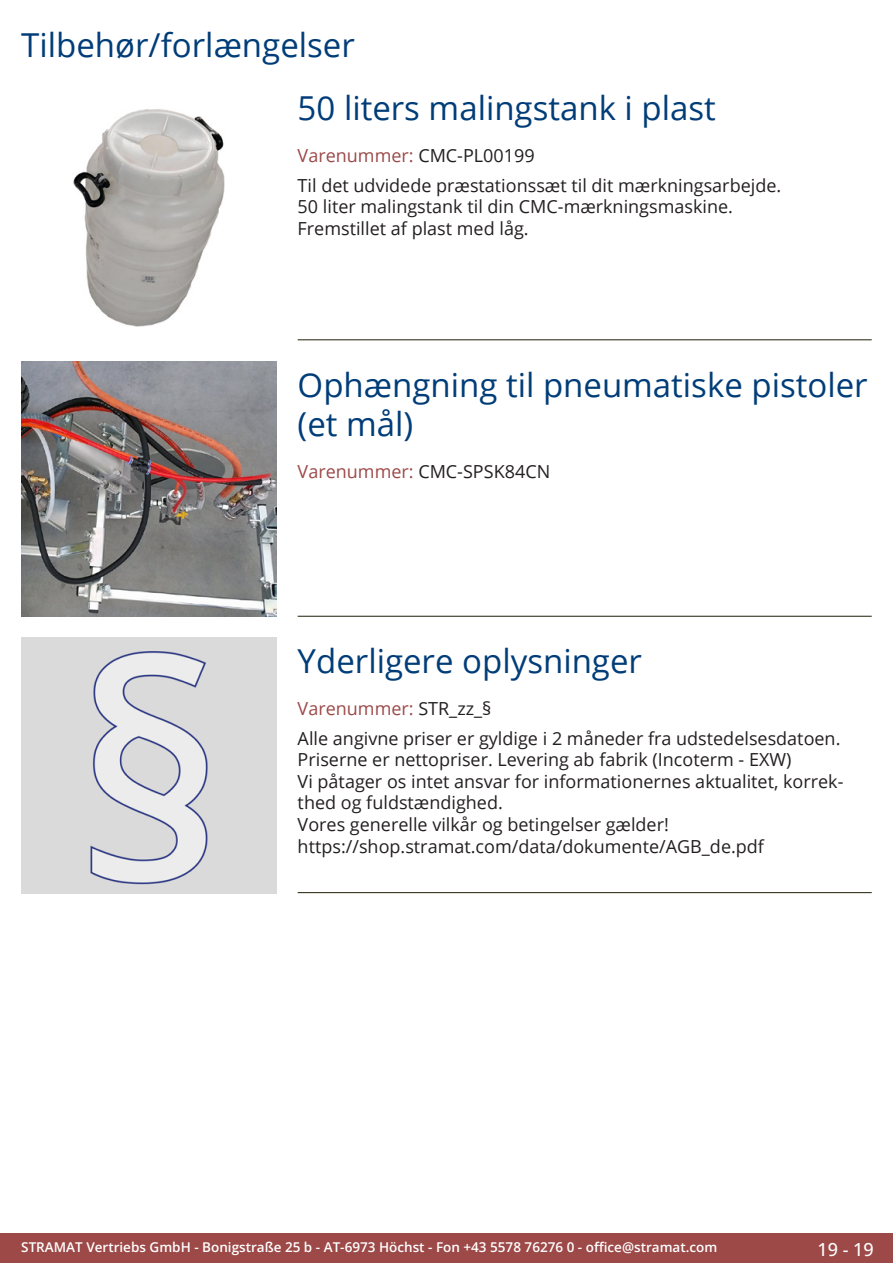
<style>
.page{position:relative;width:893px;height:1263px;background:#fff}
.page>*{position:absolute;margin:0;border:0;box-sizing:border-box;transform-origin:0 0}
.Produkttitel{font:33px/39.6px "Open Sans";color:#003d78}
.RastTitel{font:33px "Open Sans";color:#003d78}
.Beschreibung_Text{font:18px/21.6px "Open Sans";color:#231f20}
.TechDaten_Überschrif{font:18px "Open Sans";color:#9c4948}
.TechDaten_Überschrif-2{font:18px "Open Sans";color:#231f20}
.t1{font:500 18px "Open Sans";color:#fff}
.t2{font:600 13.5px "Open Sans";color:#fff}
.s1{color:#231f20}
.s2{color:#9c4948}
</style>
<div class="page">
<div style="left:0;top:1233px;width:893px;height:30px;background:#9c4948"></div>
<hr style="left:298px;top:340px;width:574px;height:1px;background:#201d08">
<hr style="left:298px;top:616px;width:574px;height:1px;background:#201d08">
<hr style="left:298px;top:892px;width:574px;height:1px;background:#201d08">
<img style="left:73px;top:109px;width:152px;height:218px">
<img style="left:21px;top:361px;width:255px;height:256px">
<img style="left:21px;top:638px;width:255px;height:255px">
<p class="RastTitel" style="left:21px;top:22px;width:335px">Tilbehør/forlængelser</p>
<p class="Produkttitel" style="left:298px;top:88px;width:420px">50 liters malingstank i plast</p>
<p class="TechDaten_Überschrif" style="left:298px;top:143px;width:239px">Varenummer: <span class="s1">CMC-PL00199</span></p>
<p class="Beschreibung_Text" style="left:298px;top:174px;width:485px">Til det udvidede præstationssæt til dit mærkningsarbejde.<br>50 liter malingstank til din CMC-mærkningsmaskine.<br>Fremstillet af plast med låg.</p>
<p class="Produkttitel" style="left:298px;top:364px;width:572px">Ophængning til pneumatiske pistoler (et mål)</p>
<p class="TechDaten_Überschrif-2" style="left:298px;top:459px;width:254px"><span class="s2">Varenummer:</span> CMC-SPSK84CN</p>
<p class="Produkttitel" style="left:298px;top:640px;width:346px">Yderligere oplysninger</p>
<p class="TechDaten_Überschrif" style="left:298px;top:696px;width:195px">Varenummer: <span class="s1">STR_zz_§</span></p>
<p class="Beschreibung_Text" style="left:298px;top:727px;width:546px">Alle angivne priser er gyldige i 2 måneder fra udstedelsesdatoen.<br>Priserne er nettopriser. Levering ab fabrik (Incoterm - EXW)<br>Vi påtager os intet ansvar for informationernes aktualitet, korrek&shy;thed og fuldstændighed.<br>Vores generelle vilkår og betingelser gælder! https://shop.stramat.com/data/dokumente/AGB_de.pdf</p>
<p class="t2" style="left:21px;top:1238px;width:698px">STRAMAT Vertriebs GmbH - Bonigstraße 25 b - AT-6973 Höchst - Fon +43 5578 76276 0 - office@stramat.com</p>
<p class="t1" style="left:817px;top:1237px;width:58px">19 - 19</p>
</div>
